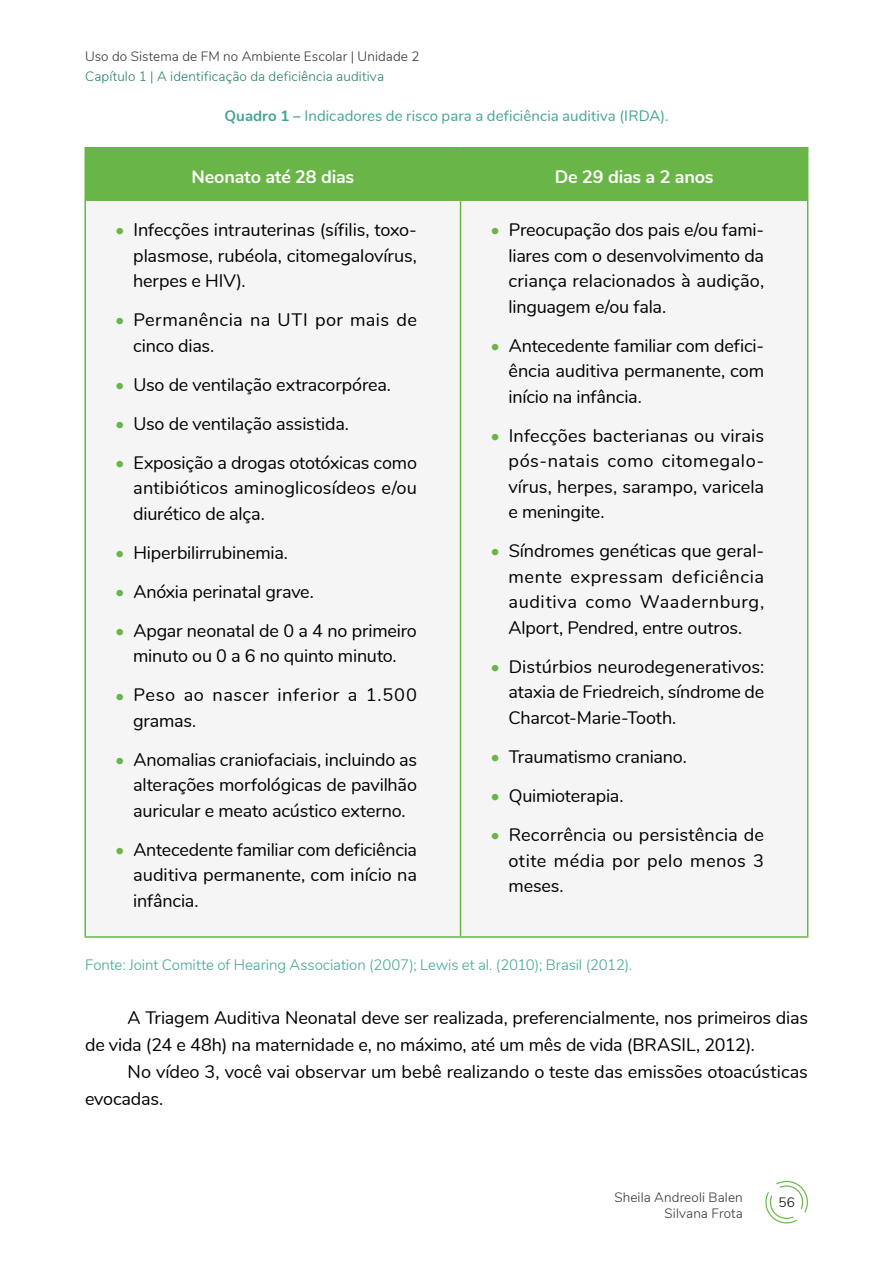
<style>
.page{position:relative;width:893px;height:1263px;background:#fff}
.page>*{position:absolute;margin:0;border:0;box-sizing:border-box;transform-origin:0 0}
.t1{font:18px/25.5px "Nunito";letter-spacing:-.005em;color:#000;text-align:justify}
.t2{font:18px/25.5px "Nunito";letter-spacing:.015em;color:#000}
.t3{font:18px/25.5px "Nunito";letter-spacing:.03em;color:#000}
.t4{font:700 18px "Nunito";letter-spacing:-.01em;color:#fff}
.t5{font:300 15px "Nunito";letter-spacing:-.005em;color:#40a694}
.t6{font:15px "Nunito";letter-spacing:.005em;color:#40a694}
.t7{font:300 13.5px/16.2px "Nunito";letter-spacing:.01em;color:#333;text-align:right}
.t8{font:300 13.5px "Nunito";letter-spacing:.01em;color:#297d6b}
.t9{font:300 13.5px "Nunito";color:#000}
.s1{font-weight:700}
.s2{color:#69b547}
</style>
<div class="page">
<svg style="left:765px;top:1181px;width:43px;height:42px"></svg>
<div style="left:86px;top:148px;width:721px;height:51px;background:#69b547"></div>
<hr style="left:84px;top:147px;width:377px;height:1px;background:#69b547">
<hr style="left:84px;top:148px;width:2px;height:51px;background:#69b547">
<hr style="left:460px;top:147px;width:348px;height:1px;background:#69b547">
<hr style="left:460px;top:148px;width:1px;height:51px;background:#69b547">
<hr style="left:807px;top:148px;width:1px;height:51px;background:#69b547">
<hr style="left:84px;top:199px;width:377px;height:2px;background:#69b547">
<hr style="left:84px;top:201px;width:2px;height:735px;background:#69b547">
<hr style="left:460px;top:199px;width:348px;height:2px;background:#69b547">
<hr style="left:460px;top:201px;width:1px;height:735px;background:#69b547">
<hr style="left:807px;top:201px;width:1px;height:735px;background:#69b547">
<hr style="left:84px;top:936px;width:377px;height:2px;background:#69b547">
<hr style="left:460px;top:936px;width:348px;height:2px;background:#69b547">
<p class="t7" style="left:85px;top:47px;width:336px">Uso do Sistema de FM no Ambiente Escolar | Unidade 2</p>
<p class="t8" style="left:85px;top:66px;width:301px">Capítulo 1 | A identificação da deficiência auditiva</p>
<p class="t6" style="left:224px;top:105px;width:445px"><span class="s1">Quadro 1 –</span> Indicadores de risco para a deficiência auditiva (IRDA).</p>
<p class="t4" style="left:191px;top:164px;width:164px">Neonato até 28 dias</p>
<p class="t4" style="left:555px;top:164px;width:160px">De 29 dias a 2 anos</p>
<p class="t1" style="left:133px;top:216px;width:285px;text-indent:-18px"><span class="s2">•</span> Infecções intrauterinas (sífilis, toxo&shy;plasmose, rubéola, citomegalovírus, herpes e HIV).</p>
<p class="t2" style="left:133px;top:306px;width:285px;text-indent:-18px"><span class="s2">•</span> Permanência na UTI por mais de cinco dias.</p>
<p class="t1" style="left:115px;top:371px;width:277px"><span class="s2">•</span> Uso de ventilação extracorpórea.</p>
<p class="t1" style="left:115px;top:410px;width:235px"><span class="s2">•</span> Uso de ventilação assistida.</p>
<p class="t1" style="left:133px;top:449px;width:285px;text-indent:-18px"><span class="s2">•</span> Exposição a drogas ototóxicas como antibióticos aminoglicosídeos e/ou diurético de alça.</p>
<p class="t1" style="left:115px;top:539px;width:174px"><span class="s2">•</span> Hiperbilirrubinemia.</p>
<p class="t1" style="left:115px;top:578px;width:200px"><span class="s2">•</span> Anóxia perinatal grave.</p>
<p class="t1" style="left:115px;top:617px;width:303px;text-align:center"><span class="s2">•</span> Apgar neonatal de 0 a 4 no primeiro minuto ou 0 a 6 no quinto minuto.</p>
<p class="t3" style="left:133px;top:681px;width:285px;text-indent:-18px"><span class="s2">•</span> Peso ao nascer inferior a 1.500 gramas.</p>
<p class="t1" style="left:133px;top:746px;width:285px;text-indent:-18px"><span class="s2">•</span> Anomalias craniofaciais, incluindo as alterações morfológicas de pavilhão auricular e meato acústico externo.</p>
<p class="t1" style="left:133px;top:836px;width:285px;text-indent:-18px"><span class="s2">•</span> Antecedente familiar com deficiência auditiva permanente, com início na infância.</p>
<p class="t1" style="left:508px;top:216px;width:257px;text-indent:-18px"><span class="s2">•</span> Preocupação dos pais e/ou fami&shy;liares com o desenvolvimento da criança relacionados à audição, linguagem e/ou fala.</p>
<p class="t1" style="left:508px;top:332px;width:257px;text-indent:-18px"><span class="s2">•</span> Antecedente familiar com defici&shy;ência auditiva permanente, com início na infância.</p>
<p class="t1" style="left:508px;top:422px;width:257px;text-indent:-18px"><span class="s2">•</span> Infecções bacterianas ou virais pós-natais como citomegalo&shy;vírus, herpes, sarampo, varicela e meningite.</p>
<p class="t1" style="left:508px;top:537px;width:257px;text-indent:-18px"><span class="s2">•</span> Síndromes genéticas que geral&shy;mente expressam deficiência auditiva como Waadernburg, Alport, Pendred, entre outros.</p>
<p class="t1" style="left:508px;top:653px;width:257px;text-indent:-18px"><span class="s2">•</span> Distúrbios neurodegenerativos: ataxia de Friedreich, síndrome de Charcot-Marie-Tooth.</p>
<p class="t1" style="left:490px;top:743px;width:198px"><span class="s2">•</span> Traumatismo craniano.</p>
<p class="t1" style="left:490px;top:782px;width:135px"><span class="s2">•</span> Quimioterapia.</p>
<p class="t1" style="left:508px;top:821px;width:257px;text-indent:-18px"><span class="s2">•</span> Recorrência ou persistência de otite média por pelo menos 3 meses.</p>
<p class="t5" style="left:85px;top:954px;width:549px">Fonte: Joint Comitte of Hearing Association (2007); Lewis et al. (2010); Brasil (2012).</p>
<p class="t1" style="left:85px;top:1004px;width:724px;line-height:27px;text-indent:43px">A Triagem Auditiva Neonatal deve ser realizada, preferencialmente, nos primeiros dias de vida (24 e 48h) na maternidade e, no máximo, até um mês de vida (BRASIL, 2012).</p>
<p class="t1" style="left:85px;top:1058px;width:724px;line-height:27px;text-indent:43px">No vídeo 3, você vai observar um bebê realizando o teste das emissões otoacústicas evocadas.</p>
<p class="t7" style="left:614px;top:1188px;width:130px">Sheila Andreoli Balen<br>Silvana Frota</p>
<p class="t9" style="left:778px;top:1193px;width:18px">56</p>
</div>
